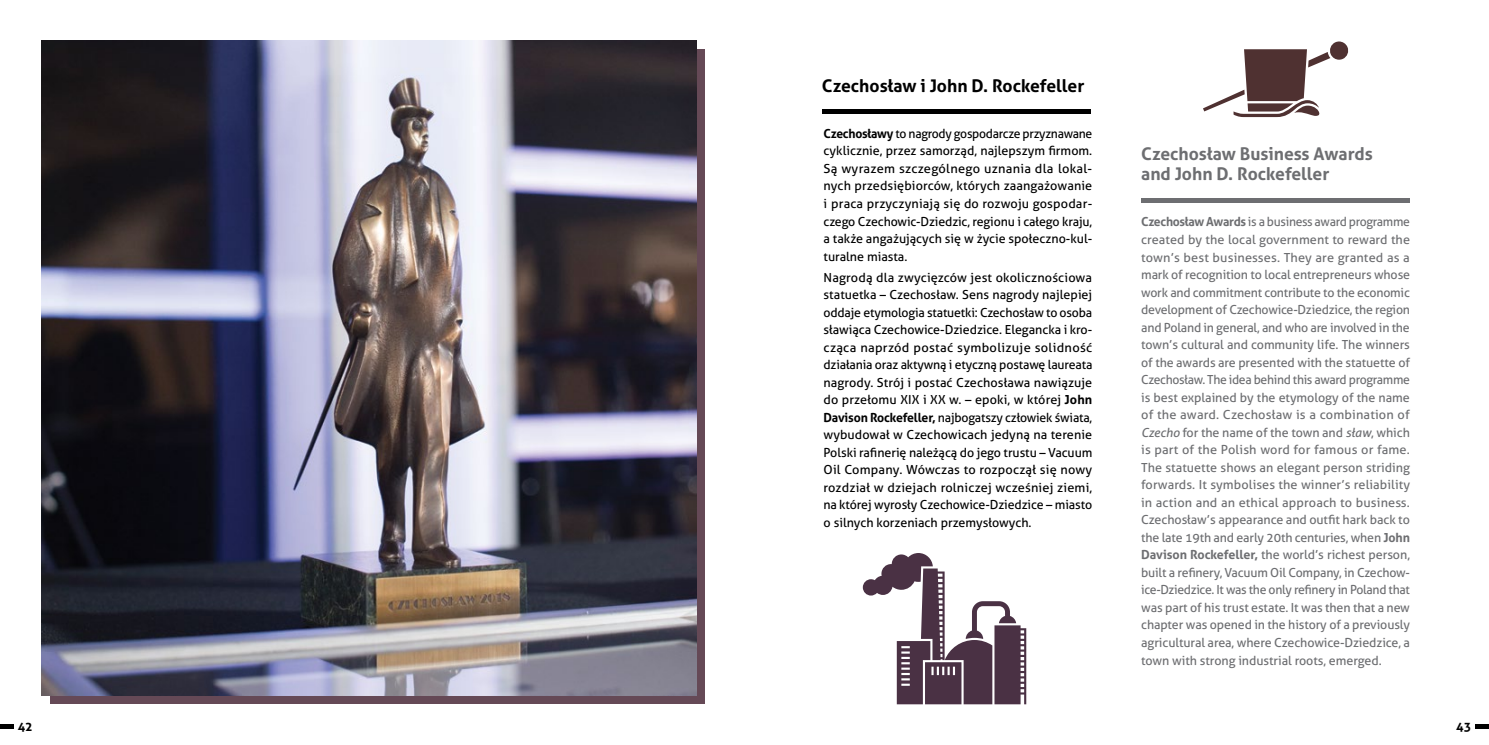
<style>
.page{position:relative;width:1489px;height:745px;background:#fff}
.page>*{position:absolute;margin:0;border:0;box-sizing:border-box;transform-origin:0 0}
.t1{font:700 17.5px/20px "Aller";color:#6d6e71}
.t2{font:700 17.5px "Aller";color:#000}
.t3{font:12.5px/17.5px "Aller";letter-spacing:-.005em;color:#6d6e71;text-align:justify}
.t4{font:12.5px/17.5px "Aller";color:#000;text-align:justify}
.t5{font:700 12.5px "Aller";color:#000}
.s1{font-weight:700}
.s2{font-style:italic}
</style>
<div class="page">
<div style="left:0;top:723px;width:13px;height:5px;background:#000"></div>
<div style="left:50px;top:49px;width:654px;height:654px;background:#654956"></div>
<img style="left:42px;top:41px;width:654px;height:654px">
<div style="left:1475px;top:723px;width:13px;height:5px;background:#000"></div>
<div style="left:822px;top:109px;width:268px;height:5px;background:#000"></div>
<hr style="left:1141px;top:198px;width:268px;height:4px;background:#6d6e71">
<svg style="left:1203px;top:41px;width:146px;height:76px"></svg>
<svg style="left:862px;top:553px;width:164px;height:150px"></svg>
<h1 class="t2" style="left:822px;top:75px;width:264px">Czechosław i John D. Rockefeller</h1>
<p class="t4" style="left:823px;top:125px;width:270px"><span class="s1">Czechosławy</span> to nagrody gospodarcze przyznawane cyklicznie, przez samorząd, najlepszym firmom.<br>Są wyrazem szczególnego uznania dla lokal&shy;nych przedsiębiorców, których zaangażowanie i praca przyczyniają się do rozwoju gospodar&shy;czego Czechowic-Dziedzic, regionu i całego kraju, a także angażujących się w życie społeczno-kul&shy;turalne miasta.</p>
<p class="t4" style="left:823px;top:268px;width:270px">Nagrodą dla zwycięzców jest okolicznościowa statuetka – Czechosław. Sens nagrody najlepiej oddaje etymologia statuetki: Czechosław to osoba sławiąca Czechowice-Dziedzice. Elegancka i kro&shy;cząca naprzód postać symbolizuje solidność działania oraz aktywną i etyczną postawę laureata nagrody. Strój i postać Czechosława nawiązuje do przełomu XIX i XX w. – epoki, w której <span class="s1">John Davison Rockefeller,</span> najbogatszy człowiek świata, wybudował w Czechowicach jedyną na terenie Polski rafinerię należącą do jego trustu – Vacuum Oil Company. Wówczas to rozpoczął się nowy rozdział w dziejach rolniczej wcześniej ziemi, na której wyrosły Czechowice-Dziedzice – miasto o silnych korzeniach przemysłowych.</p>
<h1 class="t1" style="left:1141px;top:144px;width:233px">Czechosław Business Awards and John D. Rockefeller</h1>
<p class="t3" style="left:1141px;top:213px;width:270px"><span class="s1">Czechosław Awards</span> is a business award programme created by the local government to reward the town’s best businesses. They are granted as a mark of recognition to local entrepreneurs whose work and commitment contribute to the economic development of Czechowice-Dziedzice, the region and Poland in general, and who are involved in the town’s cultural and community life. The winners of the awards are presented with the statuette of Czechosław. The idea behind this award programme is best explained by the etymology of the name of the award. Czechosław is a combination of <span class="s2">Czecho</span> for the name of the town and <span class="s2">sław</span>, which is part of the Polish word for famous or fame.<br>The statuette shows an elegant person striding forwards. It symbolises the winner’s reliability in action and an ethical approach to business.<br>Czechosław’s appearance and outfit hark back to the late 19th and early 20th centuries, when <span class="s1">John Davison Rockefeller,</span> the world’s richest person, built a refinery, Vacuum Oil Company, in Czechow&shy;ice-Dziedzice. It was the only refinery in Poland that was part of his trust estate. It was then that a new chapter was opened in the history of a previously agricultural area, where Czechowice-Dziedzice, a town with strong industrial roots, emerged.</p>
<p class="t5" style="left:18px;top:718px;width:16px">42</p>
<p class="t5" style="left:1455px;top:718px;width:16px">43</p>
</div>
